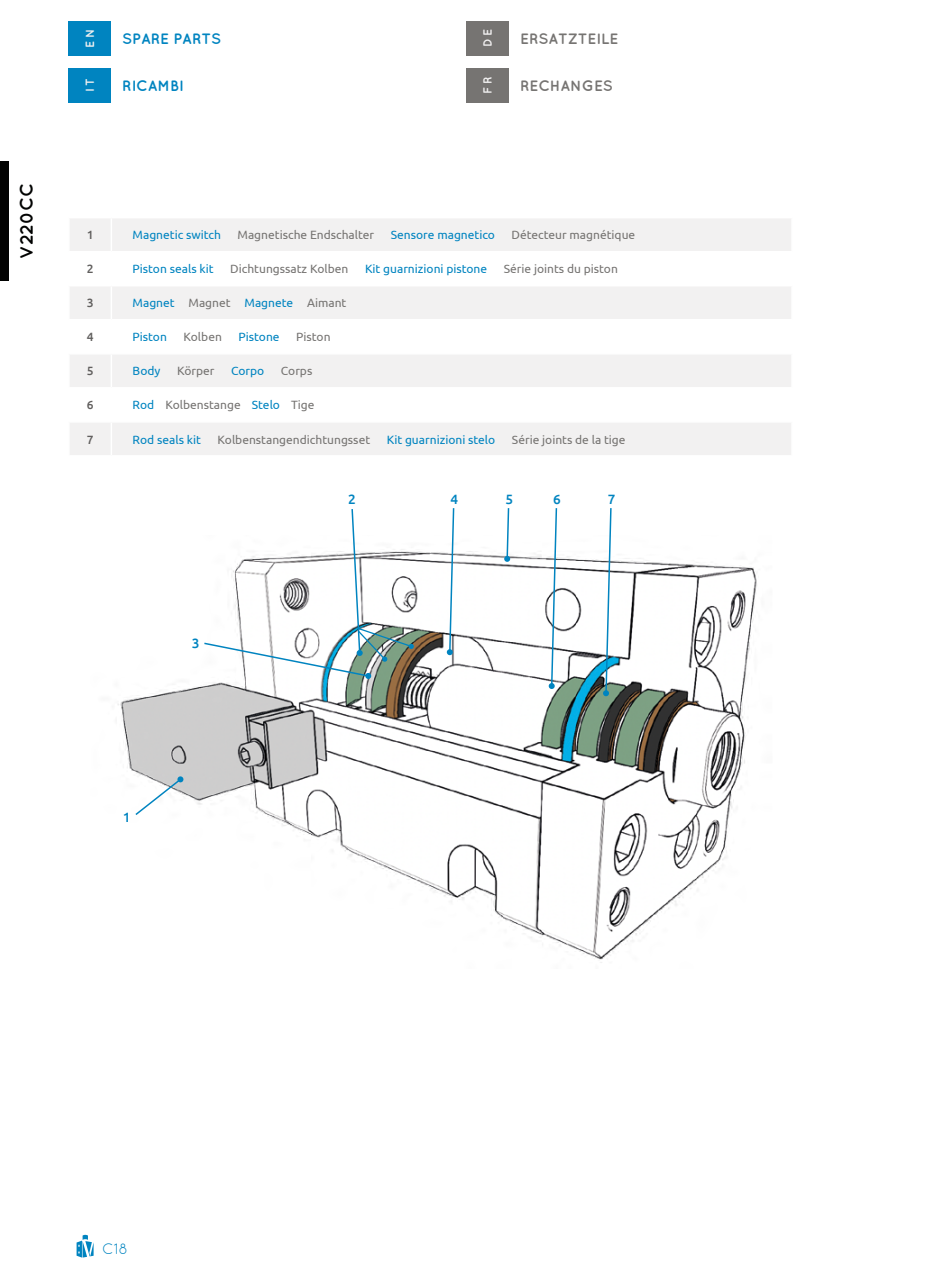
<style>
.page{position:relative;width:936px;height:1276px;background:#fff}
.page>*{position:absolute;margin:0;border:0;box-sizing:border-box;transform-origin:0 0}
.t1{font:700 18px "Quicksand";color:#020302}
.t2{font:700 15px "Quicksand";color:#767472}
.t3{font:700 15px "Quicksand";color:#0084c0}
.t4{font:15px "Quicksand";color:#0084c0}
.t5{font:500 13.5px "Ubuntu";color:#0084c0}
.t6{font:12px "Ubuntu";color:#767472}
.t7{font:12px "Ubuntu";color:#0084c0}
.t8{font:700 12px "Quicksand";letter-spacing:.2em;color:#f2f1f1}
.t9{font:500 12px "Ubuntu";color:#615f5e}
.s1{color:#767472}
.s2{color:#0084c0}
</style>
<div class="page">
<div style="left:0;top:162px;width:9px;height:119px;background:#020302"></div>
<svg style="left:77px;top:1234px;width:17px;height:23px"></svg>
<div style="left:68px;top:21px;width:43px;height:34px;background:#0084c0"></div>
<div style="left:68px;top:68px;width:43px;height:34px;background:#0084c0"></div>
<div style="left:466px;top:21px;width:42px;height:34px;background:#767472"></div>
<div style="left:466px;top:68px;width:42px;height:34px;background:#767472"></div>
<svg style="left:70px;top:219px;width:721px;height:236px;fill:#f2f1f1"></svg>
<hr style="left:111px;top:218px;width:1px;height:33px;background:#fff">
<hr style="left:68px;top:251px;width:43px;height:1px;background:#fff">
<hr style="left:111px;top:251px;width:681px;height:1px;background:#fff">
<hr style="left:111px;top:252px;width:1px;height:33px;background:#fff">
<hr style="left:68px;top:285px;width:43px;height:1px;background:#fff">
<hr style="left:111px;top:285px;width:681px;height:1px;background:#fff">
<hr style="left:111px;top:286px;width:1px;height:33px;background:#fff">
<hr style="left:68px;top:319px;width:43px;height:1px;background:#fff">
<hr style="left:111px;top:319px;width:681px;height:1px;background:#fff">
<hr style="left:111px;top:320px;width:1px;height:33px;background:#fff">
<hr style="left:68px;top:353px;width:43px;height:1px;background:#fff">
<hr style="left:111px;top:353px;width:681px;height:1px;background:#fff">
<hr style="left:111px;top:354px;width:1px;height:33px;background:#fff">
<hr style="left:68px;top:387px;width:43px;height:1px;background:#fff">
<hr style="left:111px;top:387px;width:681px;height:1px;background:#fff">
<hr style="left:111px;top:388px;width:1px;height:33px;background:#fff">
<hr style="left:68px;top:421px;width:43px;height:1px;background:#fff">
<hr style="left:111px;top:421px;width:681px;height:1px;background:#fff">
<hr style="left:111px;top:422px;width:1px;height:33px;background:#fff">
<img style="left:118px;top:551px;width:639px;height:412px">
<svg style="left:203px;top:509px;width:211px;height:168px"></svg>
<svg style="left:365px;top:672px;width:6px;height:7px"></svg>
<svg style="left:447px;top:508px;width:8px;height:147px"></svg>
<svg style="left:504px;top:508px;width:6px;height:54px"></svg>
<svg style="left:548px;top:508px;width:10px;height:181px"></svg>
<svg style="left:603px;top:508px;width:9px;height:188px"></svg>
<svg style="left:134px;top:776px;width:49px;height:40px"></svg>
<h1 class="t1" style="left:16px;top:259px;width:77px;rotate:-90deg">V220CC</h1>
<p class="t8" style="left:83px;top:48px;width:20px;rotate:-90deg">EN</p>
<p class="t3" style="left:122px;top:30px;width:98px">SPARE PARTS</p>
<p class="t8" style="left:83px;top:92px;width:15px;rotate:-90deg">IT</p>
<p class="t3" style="left:122px;top:77px;width:63px">RICAMBI</p>
<p class="t8" style="left:480px;top:47px;width:20px;rotate:-90deg">DE</p>
<p class="t2" style="left:520px;top:30px;width:100px">ERSATZTEILE</p>
<p class="t8" style="left:480px;top:94px;width:19px;rotate:-90deg">FR</p>
<p class="t2" style="left:520px;top:77px;width:92px">RECHANG ES</p>
<p class="t9" style="left:87px;top:227px;width:8px">1</p>
<p class="t7" style="left:133px;top:228px;width:90px">Magnetic switch</p>
<p class="t6" style="left:237px;top:228px;width:138px">Magnetische Endschalter</p>
<p class="t7" style="left:391px;top:228px;width:106px">Sensore magnetico</p>
<p class="t6" style="left:511px;top:228px;width:125px">Détecteur magnétique</p>
<p class="t9" style="left:87px;top:261px;width:8px">2</p>
<p class="t7" style="left:133px;top:262px;width:82px">Piston seals kit</p>
<p class="t6" style="left:230px;top:262px;width:120px">Dichtungssatz Kolben</p>
<p class="t7" style="left:365px;top:262px;width:124px">Kit guarnizioni pistone</p>
<p class="t6" style="left:504px;top:262px;width:116px">Série joints du piston</p>
<p class="t9" style="left:87px;top:295px;width:8px">3</p>
<p class="t7" style="left:133px;top:296px;width:215px">Magnet <span class="s1">Magnet</span> Magnete <span class="s1">Aimant</span></p>
<p class="t9" style="left:87px;top:329px;width:8px">4</p>
<p class="t7" style="left:133px;top:330px;width:36px">Piston</p>
<p class="t6" style="left:183px;top:330px;width:40px">Kolben</p>
<p class="t7" style="left:238px;top:330px;width:43px">Pistone</p>
<p class="t6" style="left:296px;top:330px;width:36px">Piston</p>
<p class="t9" style="left:87px;top:363px;width:8px">5</p>
<p class="t7" style="left:133px;top:364px;width:29px">Body</p>
<p class="t6" style="left:177px;top:364px;width:39px">Körper</p>
<p class="t7" style="left:231px;top:364px;width:35px">Corpo</p>
<p class="t6" style="left:281px;top:364px;width:33px">Corps</p>
<p class="t9" style="left:87px;top:398px;width:8px">6</p>
<p class="t6" style="left:133px;top:398px;width:183px"><span class="s2">Rod</span> Kolbenstange <span class="s2">Stelo</span> Tige</p>
<p class="t9" style="left:87px;top:432px;width:8px">7</p>
<p class="t7" style="left:133px;top:432px;width:70px">Rod seals kit</p>
<p class="t6" style="left:218px;top:432px;width:154px">Kolbenstangendichtungsset</p>
<p class="t7" style="left:387px;top:432px;width:110px">Kit guarnizioni stelo</p>
<p class="t6" style="left:512px;top:432px;width:115px">Série joints de la tige</p>
<p class="t5" style="left:348px;top:491px;width:9px">2</p>
<p class="t5" style="left:450px;top:491px;width:9px">4</p>
<p class="t5" style="left:505px;top:491px;width:9px">5</p>
<p class="t5" style="left:553px;top:491px;width:9px">6</p>
<p class="t5" style="left:607px;top:491px;width:9px">7</p>
<p class="t5" style="left:192px;top:634px;width:9px">3</p>
<p class="t5" style="left:123px;top:809px;width:9px">1</p>
<p class="t4" style="left:102px;top:1240px;width:28px">c18</p>
</div>
